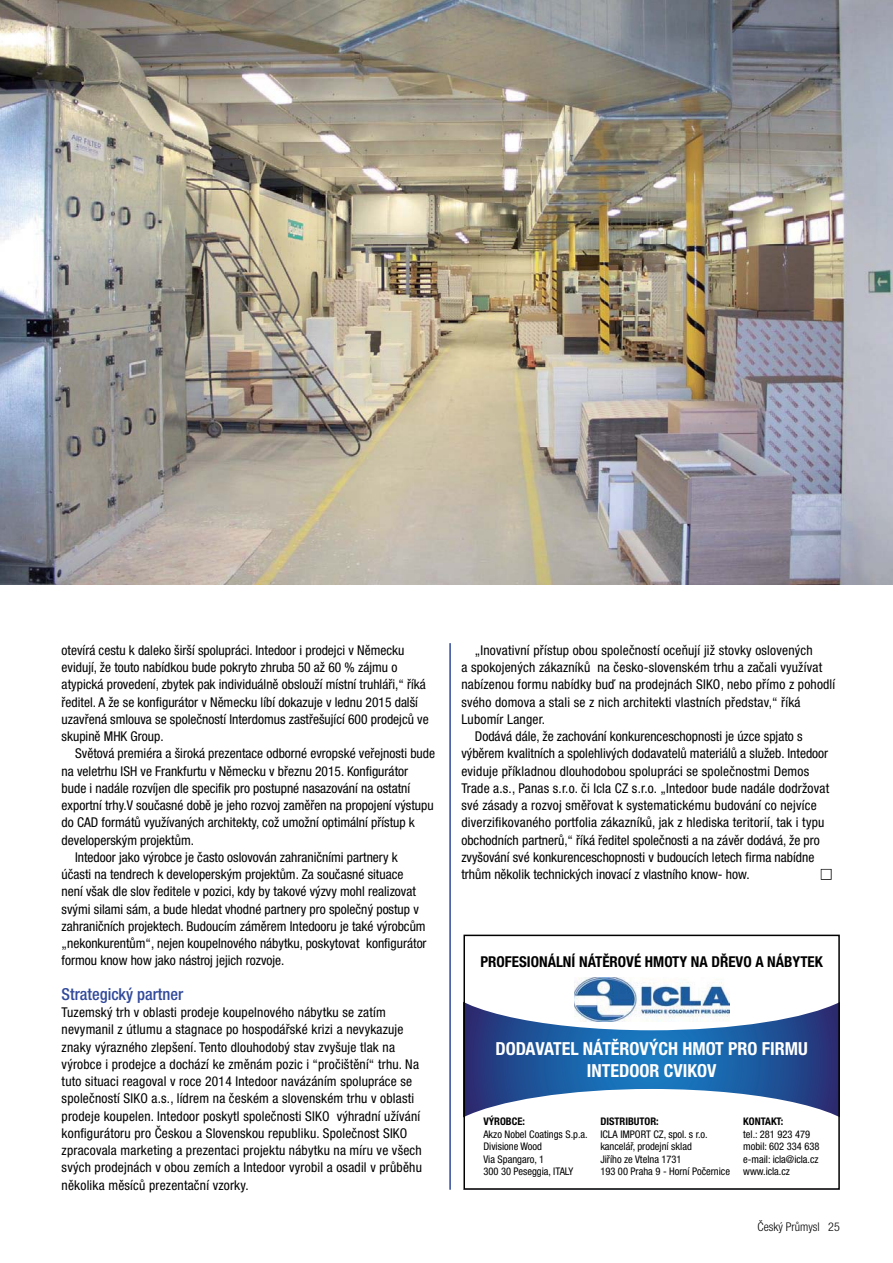
<style>
.page{position:relative;width:893px;height:1263px;background:#fff}
.page>*{position:absolute;margin:0;border:0;box-sizing:border-box;transform-origin:0 0}
.t1{font:700 condensed 18px/21.6px "Helvetica Neue LT Pro";color:#fff;text-align:center}
.t2{font:500 condensed 16.5px "Helvetica Neue LT Pro";color:#324a9b}
.t3{font:700 condensed 15px "Helvetica Neue LT Pro";color:#000}
.t4{font:condensed 13.5px/17.2px "Helvetica Neue LT Pro";color:#000}
.t5{font:13.5px "Zapf Dingbats";color:#fff}
.t6{font:300 condensed 12px "Helvetica Neue LT Pro";color:#000}
.t7{font:condensed 10.5px/12.6px "Helvetica Neue LT Pro";color:#000}
.t8{font:700 condensed 10.5px "Helvetica Neue LT Pro";color:#000}
</style>
<div class="page">
<img style="left:0;top:0;width:893px;height:585px">
<hr style="left:449px;top:643px;width:2px;height:547px;background:#324a9b">
<div style="left:821px;top:869px;width:10px;height:11px;border:2px solid #000"></div>
<svg style="left:466px;top:1030px;width:371px;height:59px;background:#1d5aa0"></svg>
<svg style="left:466px;top:997px;width:371px;height:33px"></svg>
<svg style="left:466px;top:1089px;width:371px;height:27px"></svg>
<img style="left:574px;top:977px;width:155px;height:45px">
<div style="left:463px;top:935px;width:377px;height:255px;border:2px solid #000"></div>
<p class="t4" style="left:62px;top:643px;width:369px">otevírá cestu k daleko širší spolupráci. Intedoor i prodejci v Německu evidují, že touto nabídkou bude pokryto zhruba 50 až 60 % zájmu o atypická provedení, zbytek pak individuálně obslouží místní truhláři,“ říká ředitel. A že se konfigurátor v Německu líbí dokazuje v lednu 2015 další uzavřená smlouva se společností Interdomus zastřešující 600 prodejců ve skupině MHK Group.</p>
<p class="t4" style="left:75px;top:746px;width:361px">Světová premiéra a široká prezentace odborné evropské veřejnosti bude</p>
<p class="t4" style="left:62px;top:763px;width:348px">na veletrhu ISH ve Frankfurtu v Německu v březnu 2015. Konfigurátor</p>
<p class="t4" style="left:62px;top:781px;width:350px">bude i nadále rozvíjen dle specifik pro postupné nasazování na ostatní</p>
<p class="t4" style="left:62px;top:798px;width:373px">exportní trhy.V současné době je jeho rozvoj zaměřen na propojení výstupu</p>
<p class="t4" style="left:62px;top:815px;width:355px">do CAD formátů využívaných architekty, což umožní optimální přístup k</p>
<p class="t4" style="left:62px;top:832px;width:134px">developerským projektům.</p>
<p class="t4" style="left:75px;top:850px;width:324px">Intedoor jako výrobce je často oslovován zahraničními partnery k</p>
<p class="t4" style="left:62px;top:867px;width:343px">účasti na tendrech k developerským projektům. Za současné situace</p>
<p class="t4" style="left:62px;top:884px;width:356px">není však dle slov ředitele v pozici, kdy by takové výzvy mohl realizovat</p>
<p class="t4" style="left:62px;top:901px;width:359px">svými silami sám, a bude hledat vhodné partnery pro společný postup v</p>
<p class="t4" style="left:62px;top:919px;width:366px">zahraničních projektech. Budoucím záměrem Intedooru je také výrobcům</p>
<p class="t4" style="left:62px;top:936px;width:366px">„nekonkurentům“, nejen koupelnového nábytku, poskytovat konfigurátor</p>
<p class="t4" style="left:62px;top:953px;width:224px">formou know how jako nástroj jejich rozvoje.</p>
<p class="t2" style="left:62px;top:988px;width:123px">Strategický partner</p>
<p class="t4" style="left:62px;top:1005px;width:362px">Tuzemský trh v oblasti prodeje koupelnového nábytku se zatím nevymanil z útlumu a stagnace po hospodářské krizi a nevykazuje znaky výrazného zlepšení. Tento dlouhodobý stav zvyšuje tlak na výrobce i prodejce a dochází ke změnám pozic i “pročištění“ trhu. Na tuto situaci reagoval v roce 2014 Intedoor navázáním spolupráce se společností SIKO a.s., lídrem na českém a slovenském trhu v oblasti prodeje koupelen. Intedoor poskytl společnosti SIKO výhradní užívání konfigurátoru pro Českou a Slovenskou republiku. Společnost SIKO zpracovala marketing a prezentaci projektu nábytku na míru ve všech svých prodejnách v obou zemích a Intedoor vyrobil a osadil v průběhu několika měsíců prezentační vzorky.</p>
<p class="t4" style="left:475px;top:643px;width:339px">„Inovativní přístup obou společností oceňují již stovky oslovených</p>
<p class="t4" style="left:461px;top:660px;width:362px">a spokojených zákazníků na česko-slovenském trhu a začali využívat</p>
<p class="t4" style="left:461px;top:677px;width:375px">nabízenou formu nabídky buď na prodejnách SIKO, nebo přímo z pohodlí</p>
<p class="t4" style="left:461px;top:694px;width:341px">svého domova a stali se z nich architekti vlastních představ,“ říká</p>
<p class="t4" style="left:461px;top:712px;width:85px">Lubomír Langer.</p>
<p class="t4" style="left:475px;top:729px;width:329px">Dodává dále, že zachování konkurenceschopnosti je úzce spjato s</p>
<p class="t4" style="left:461px;top:746px;width:368px">výběrem kvalitních a spolehlivých dodavatelů materiálů a služeb. Intedoor</p>
<p class="t4" style="left:461px;top:763px;width:349px">eviduje příkladnou dlouhodobou spolupráci se společnostmi Demos</p>
<p class="t4" style="left:461px;top:781px;width:369px">Trade a.s., Panas s.r.o. či Icla CZ s.r.o. „Intedoor bude nadále dodržovat</p>
<p class="t4" style="left:461px;top:798px;width:357px">své zásady a rozvoj směřovat k systematickému budování co nejvíce</p>
<p class="t4" style="left:461px;top:815px;width:364px">diverzifikovaného portfolia zákazníků, jak z hlediska teritorií, tak i typu</p>
<p class="t4" style="left:461px;top:832px;width:360px">obchodních partnerů,“ říká ředitel společnosti a na závěr dodává, že pro</p>
<p class="t4" style="left:461px;top:850px;width:354px">zvyšování své konkurenceschopnosti v budoucích letech firma nabídne</p>
<p class="t4" style="left:461px;top:867px;width:290px">trhům několik technických inovací z vlastního know- how.</p>
<p class="t5" style="left:821px;top:868px;width:12px">■</p>
<p class="t3" style="left:480px;top:953px;width:344px">PROFESIONÁLNÍ NÁTĚROVÉ HMOTY NA DŘEVO A NÁBYTEK</p>
<h1 class="t1" style="left:495px;top:1038px;width:314px">DODAVATEL NÁTĚROVÝCH HMOT PRO FIRMU<br>INTEDOOR CVIKOV</h1>
<p class="t8" style="left:483px;top:1115px;width:43px">VÝROBCE:</p>
<p class="t7" style="left:483px;top:1128px;width:106px">Akzo Nobel Coatings S.p.a.<br>Divisione Wood<br>Via Spangaro, 1<br>300 30 Peseggia, ITALY</p>
<p class="t8" style="left:600px;top:1115px;width:60px">DISTRIBUTOR:</p>
<p class="t7" style="left:600px;top:1128px;width:131px">ICLA IMPORT CZ, spol. s r.o. kancelář, prodejní sklad<br>Jiřího ze Vtelna 1731<br>193 00 Praha 9 - Horní Počernice</p>
<p class="t8" style="left:743px;top:1115px;width:42px">KONTAKT:</p>
<p class="t7" style="left:743px;top:1128px;width:78px">tel.: 281 923 479 mobil: 602 334 638 e-mail: icla@icla.cz www.icla.cz</p>
<p class="t6" style="left:757px;top:1220px;width:84px">Český Průmysl 25</p>
</div>
